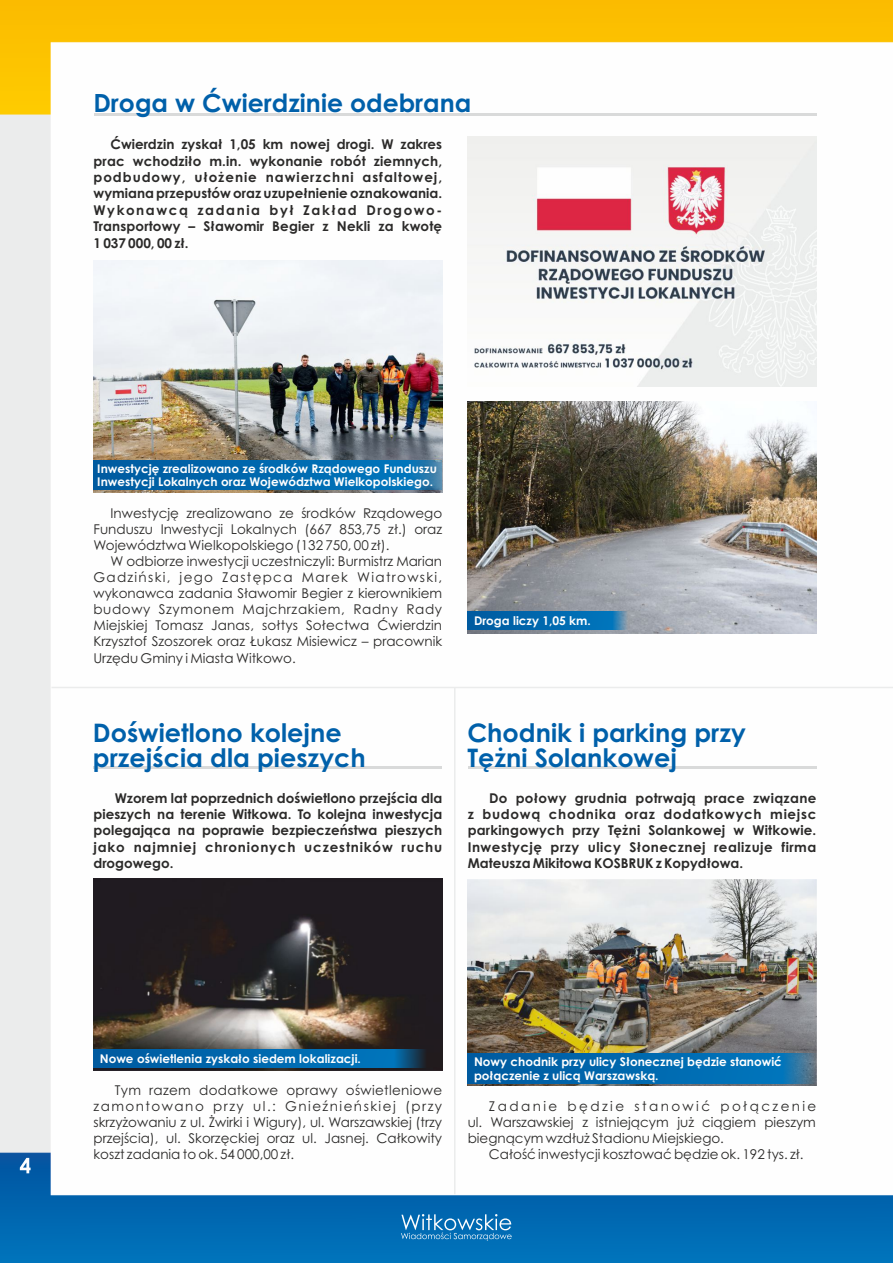
<style>
.page{position:relative;width:893px;height:1263px;background:#fff}
.page>*{position:absolute;margin:0;border:0;box-sizing:border-box;transform-origin:0 0}
.t1{font:700 25.5px/24.8px "Century Gothic";color:#0060aa}
.t2{font:700 25.05px "Century Gothic";color:#0060aa}
.t3{font:13.5px/16px "Century Gothic";color:#2b2a29;text-align:justify}
.t4{font:700 13.5px/16.4px "Century Gothic";letter-spacing:.01em;color:#2b2a29;text-align:justify}
.t5{font:700 12px/13px "Century Gothic";color:#fefefe}
</style>
<div class="page">
<img style="left:0;top:0;width:893px;height:1263px">
<svg style="left:401px;top:1214px;width:111px;height:27px;background:#3287c1"></svg>
<svg style="left:20px;top:1158px;width:11px;height:15px"></svg>
<hr style="left:94px;top:767px;width:348px;height:2px;background:#d9dada">
<hr style="left:94px;top:113px;width:723px;height:3px;background:#d9dada">
<hr style="left:468px;top:767px;width:348px;height:2px;background:#d9dada">
<img style="left:468px;top:879px;width:349px;height:206px">
<svg style="left:468px;top:1053px;width:348px;height:30px;background:#0569ac"></svg>
<img style="left:94px;top:879px;width:348px;height:191px">
<svg style="left:94px;top:1050px;width:332px;height:17px;background:#0164a7"></svg>
<hr style="left:51px;top:687px;width:842px;height:1px;background:#ebecec">
<hr style="left:454px;top:687px;width:2px;height:507px;background:#ebecec">
<img style="left:468px;top:401px;width:348px;height:233px">
<img style="left:94px;top:260px;width:348px;height:232px">
<svg style="left:93px;top:460px;width:349px;height:30px;background:#0369ad"></svg>
<svg style="left:468px;top:612px;width:159px;height:17px;background:#066aae"></svg>
<img style="left:468px;top:137px;width:348px;height:249px">
<h2 class="t2" style="left:93px;top:94px;width:379px">Droga w Ćwierdzinie odebrana</h2>
<p class="t4" style="left:94px;top:138px;width:350px;text-indent:17px">Ćwierdzin zyskał 1,05 km nowej drogi. W zakres prac wchodziło m.in. wykonanie robót ziemnych, podbudowy, ułożenie nawierzchni asfaltowej, wymiana przepustów oraz uzupełnienie oznakowania.<br>Wykonawcą zadania był Zakład Drogowo-Transportowy – Sławomir Begier z Nekli za kwotę 1 037 000, 00 zł.</p>
<p class="t5" style="left:97px;top:463px;width:341px">Inwestycję zrealizowano ze środków Rządowego Funduszu<br>Inwestycji Lokalnych oraz Województwa Wielkopolskiego.</p>
<p class="t3" style="left:93px;top:506px;width:350px;text-indent:17px">Inwestycję zrealizowano ze środków Rządowego Funduszu Inwestycji Lokalnych (667 853,75 zł.) oraz Województwa Wielkopolskiego (132 750, 00 zł).</p>
<p class="t3" style="left:93px;top:554px;width:350px;text-indent:17px">W odbiorze inwestycji uczestniczyli: Burmistrz Marian Gadziński, jego Zastępca Marek Wiatrowski, wykonawca zadania Sławomir Begier z kierownikiem budowy Szymonem Majchrzakiem, Radny Rady Miejskiej Tomasz Janas, sołtys Sołectwa Ćwierdzin Krzysztof Szoszorek oraz Łukasz Misiewicz – pracownik Urzędu Gminy i Miasta Witkowo.</p>
<h1 class="t1" style="left:93px;top:722px;width:274px">Doświetlono kolejne przejścia dla pieszych</h1>
<p class="t4" style="left:94px;top:791px;width:350px;text-indent:21px">Wzorem lat poprzednich doświetlono przejścia dla pieszych na terenie Witkowa. To kolejna inwestycja polegająca na poprawie bezpieczeństwa pieszych jako najmniej chronionych uczestników ruchu drogowego.</p>
<p class="t5" style="left:474px;top:615px;width:118px">Droga liczy 1,05 km.</p>
<h1 class="t1" style="left:467px;top:722px;width:280px">Chodnik i parking przy<br>Tężni Solankowej</h1>
<p class="t4" style="left:468px;top:791px;width:350px;text-indent:21px">Do połowy grudnia potrwają prace związane z budową chodnika oraz dodatkowych miejsc parkingowych przy Tężni Solankowej w Witkowie.<br>Inwestycję przy ulicy Słonecznej realizuje firma Mateusza Mikitowa KOSBRUK z Kopydłowa.</p>
<p class="t5" style="left:100px;top:1053px;width:263px">Nowe oświetlenia zyskało siedem lokalizacji.</p>
<p class="t3" style="left:94px;top:1083px;width:350px;text-indent:21px">Tym razem dodatkowe oprawy oświetleniowe zamontowano przy ul.: Gnieźnieńskiej (przy skrzyżowaniu z ul. Żwirki i Wigury), ul. Warszawskiej (trzy przejścia), ul. Skorzęckiej oraz ul. Jasnej. Całkowity koszt zadania to ok. 54 000,00 zł.</p>
<p class="t5" style="left:474px;top:1057px;width:309px">Nowy chodnik przy ulicy Słonecznej będzie stanowić połączenie z ulicą Warszawską.</p>
<p class="t3" style="left:468px;top:1099px;width:350px;text-indent:21px">Zadanie będzie stanowić połączenie ul. Warszawskiej z istniejącym już ciągiem pieszym biegnącym wzdłuż Stadionu Miejskiego.</p>
<p class="t3" style="left:489px;top:1147px;width:316px">Całość inwestycji kosztować będzie ok. 192 tys. zł.</p>
</div>
